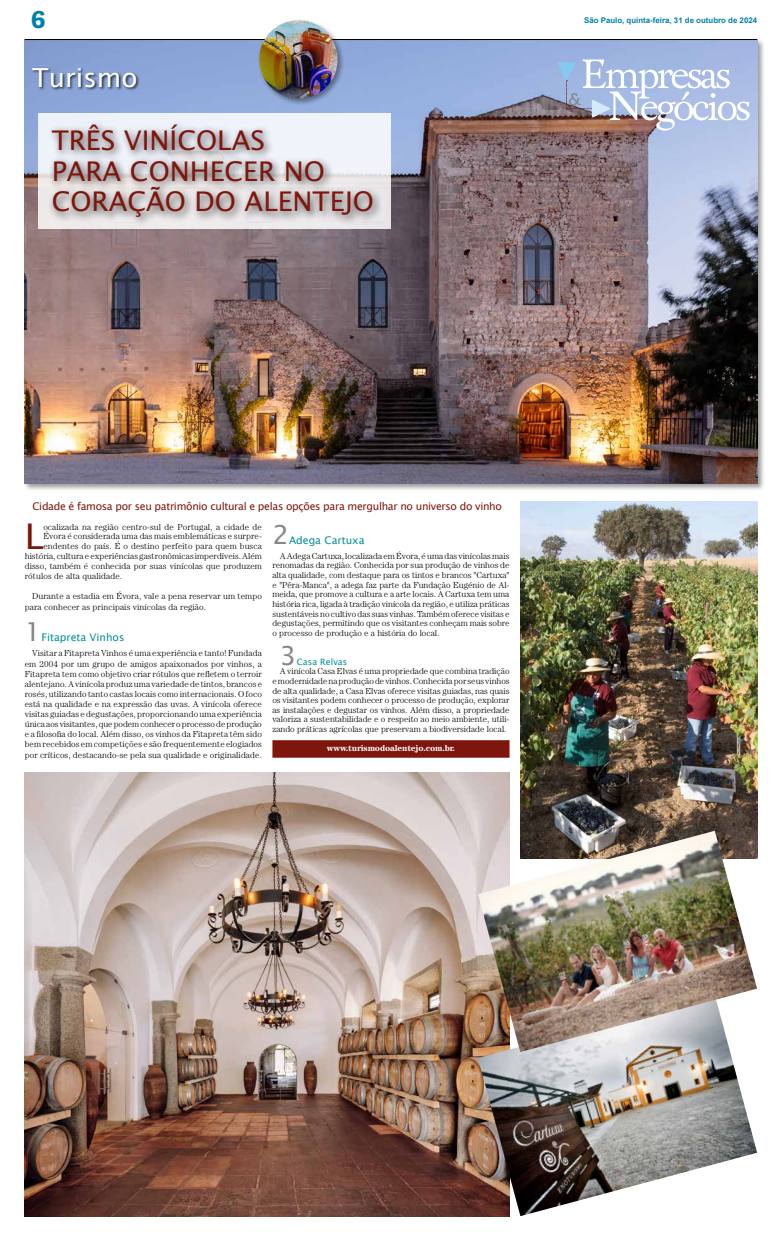
<style>
.page{position:relative;width:782px;height:1241px;background:#fff}
.page>*{position:absolute;margin:0;border:0;box-sizing:border-box;transform-origin:0 0}
.t1{font:35.35px "Lucida Sans Unicode";color:#7f160e}
.t2{font:27.12px/30.6px "Lucida Sans Unicode";color:#7f160e}
.t3{font:26.25px "Lucida Sans Unicode";color:#fff}
.t4{font:26.25px "Lucida Sans Unicode";color:#878787}
.t5{font:700 26.25px "Adelle";color:#0081ad}
.t6{font:10.5px "Lucida Sans Unicode";letter-spacing:-.03em;color:#7f160e}
.t7{font:10.5px "Lucida Sans Unicode";color:#008e99}
.t8{font:300 8.75px/9.6px "Century Std";letter-spacing:.01em;color:#000;text-align:justify}
.t9{font:700 8.75px "Century Std";letter-spacing:-.02em;color:#fff}
.t10{font:8.75px "Lucida Sans Unicode";letter-spacing:.01em;color:#008e99}
.t11{font:700 7.88px "Arial";color:#0081ad}
</style>
<div class="page">
<div style="left:24px;top:38px;width:740px;height:453px;background:#000;opacity:.4"></div>
<img style="left:25px;top:40px;width:731px;height:443px">
<hr style="left:25px;top:39px;width:731px;height:1px;background:#000">
<svg style="left:557px;top:60px;width:192px;height:70px;background:#b2bbd4"></svg>
<div style="left:257px;top:18px;width:87px;height:88px;background:#000;opacity:.4"></div>
<img style="left:259px;top:20px;width:78px;height:79px;border-radius:39px">
<div style="left:32px;top:67px;width:108px;height:24px;background:#000;opacity:.75"></div>
<img style="left:25px;top:772px;width:484px;height:443px">
<img style="left:520px;top:501px;width:237px;height:357px">
<div style="left:38px;top:113px;width:353px;height:115px;background:linear-gradient(to bottom,#eff5fe,#eae5e4)"></div>
<div style="left:47px;top:119px;width:336px;height:108px;background:#000;opacity:.75"></div>
<div style="left:272px;top:740px;width:237px;height:17px;background:#7f160e"></div>
<img style="left:478px;top:1051px;width:278px;height:164px">
<img style="left:478px;top:830px;width:278px;height:221px">
<h3 class="t5" style="left:31px;top:2px;width:16px">6</h3>
<p class="t11" style="left:584px;top:14px;width:174px">São Paulo, quinta-feira, 31 de outubro de 2024</p>
<h3 class="t3" style="left:32px;top:57px;width:107px">Turismo</h3>
<h2 class="t2" style="left:52px;top:125px;width:324px">TRÊS VINÍCOLAS<br>PARA CONHECER NO<br>CORAÇÃO DO ALENTEJO</h2>
<p class="t6" style="left:32px;top:497px;width:471px">Cidade é famosa por seu patrimônio cultural e pelas opções para mergulhar no universo do vinho</p>
<h1 class="t1" style="left:25px;top:508px;width:20px">L</h1>
<p class="t8" style="left:43px;top:521px;width:220px">ocalizada na região centro-sul de Portugal, a cidade de</p>
<p class="t8" style="left:43px;top:531px;width:220px">Évora é considerada uma das mais emblemáticas e surpre-</p>
<p class="t8" style="left:43px;top:541px;width:220px">endentes do país. É o destino perfeito para quem busca</p>
<p class="t8" style="left:25px;top:551px;width:238px">história, cultura e experiências gastronômicas imperdíveis. Além</p>
<p class="t8" style="left:25px;top:561px;width:238px">disso, também é conhecida por suas vinícolas que produzem</p>
<p class="t8" style="left:25px;top:571px;width:99px">rótulos de alta qualidade.</p>
<p class="t8" style="left:25px;top:591px;width:238px;line-height:10.1px;text-indent:7px">Durante a estadia em Évora, vale a pena reservar um tempo para conhecer as principais vinícolas da região.</p>
<h3 class="t4" style="left:25px;top:611px;width:18px">1</h3>
<p class="t7" style="left:41px;top:629px;width:84px">Fitapreta Vinhos</p>
<p class="t8" style="left:25px;top:648px;width:239px;line-height:10.1px;text-indent:7px">Visitar a Fitapreta Vinhos é uma experiência e tanto! Fundada em 2004 por um grupo de amigos apaixonados por vinhos, a Fitapreta tem como objetivo criar rótulos que refletem o terroir alentejano. A vinícola produz uma variedade de tintos, brancos e rosés, utilizando tanto castas locais como internacionais. O foco está na qualidade e na expressão das uvas. A vinícola oferece visitas guiadas e degustações, proporcionando uma experiência única aos visitantes, que podem conhecer o processo de produção e a filosofia do local. Além disso, os vinhos da Fitapreta têm sido bem recebidos em competições e são frequentemente elogiados por críticos, destacando-se pela sua qualidade e originalidade.</p>
<h3 class="t4" style="left:272px;top:514px;width:18px">2</h3>
<p class="t7" style="left:289px;top:532px;width:77px">Adega Cartuxa</p>
<p class="t8" style="left:272px;top:550px;width:238px;text-indent:7px">A Adega Cartuxa, localizada em Évora, é uma das vinícolas mais renomadas da região. Conhecida por sua produção de vinhos de alta qualidade, com destaque para os tintos e brancos "Cartuxa" e "Pêra-Manca", a adega faz parte da Fundação Eugénio de Al&shy;meida, que promove a cultura e a arte locais. A Cartuxa tem uma história rica, ligada à tradição vinícola da região, e utiliza práticas sustentáveis no cultivo das suas vinhas. Também oferece visitas e degustações, permitindo que os visitantes conheçam mais sobre o processo de produção e a história do local.</p>
<h3 class="t4" style="left:280px;top:634px;width:18px">3</h3>
<p class="t10" style="left:297px;top:654px;width:52px">Casa Relvas</p>
<p class="t8" style="left:272px;top:666px;width:239px;text-indent:7px">A vinícola Casa Elvas é uma propriedade que combina tradição e modernidade na produção de vinhos. Conhecida por seus vinhos de alta qualidade, a Casa Elvas oferece visitas guiadas, nas quais os visitantes podem conhecer o processo de produção, explorar as instalações e degustar os vinhos. Além disso, a propriedade valoriza a sustentabilidade e o respeito ao meio ambiente, utili&shy;zando práticas agrícolas que preservam a biodiversidade local.</p>
<p class="t9" style="left:327px;top:743px;width:130px">www.turismodoalentejo.com.br.</p>
</div>
